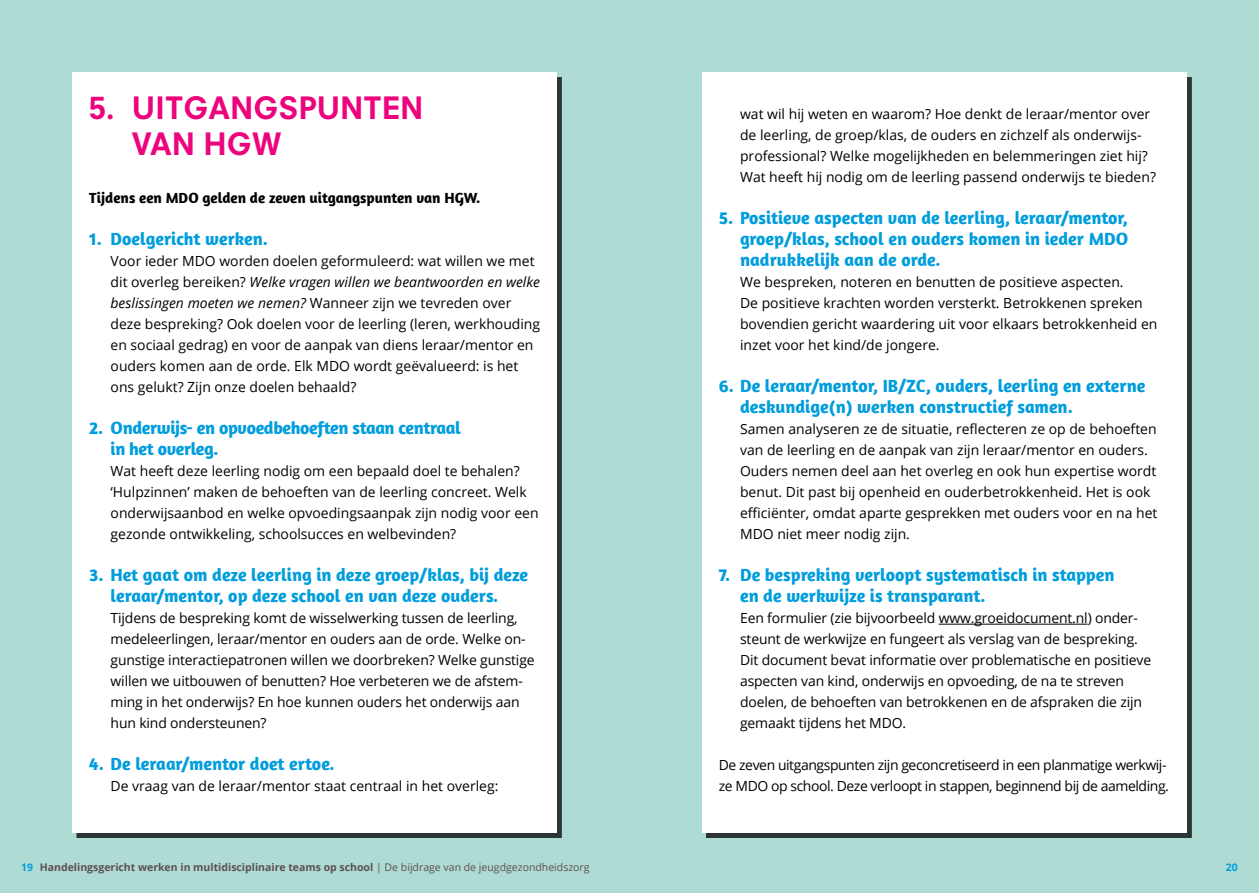
<style>
.page{position:relative;width:1259px;height:893px;background:#aedbd3}
.page>*{position:absolute;margin:0;border:0;box-sizing:border-box;transform-origin:0 0}
.t1{font:800 30px/36px "Neuzeit S";color:#ed037c}
.t2{font:700 18px/21px "Amaranth";color:#009ddc}
.t3{font:700 18px/21px "Amaranth";letter-spacing:-.02em;color:#009ddc}
.t4{font:700 15px "Amaranth";color:#000}
.t5{font:13.95px/21px "Open Sans";color:#000}
.t6{font:13.95px/21px "Open Sans";letter-spacing:-.03em;color:#000}
.t7{font:700 10.5px "Open Sans";color:#5e4f51}
.t8{font:700 10.5px "Open Sans";color:#009ddc}
.s1{font-style:italic}
.s2{color:#009ddc}
.s3{font-weight:400}
</style>
<div class="page">
<div style="left:702px;top:72px;width:484px;height:761px;background:#fff"></div>
<hr style="left:938px;top:624px;width:149px;height:1px;background:#000">
<div style="left:72px;top:72px;width:485px;height:761px;background:#fff"></div>
<h1 class="t1" style="left:132px;top:90px;width:293px;text-indent:33px">TGANGSPUNTEN<br>VAN HGW</h1>
<p class="t4" style="left:89px;top:188px;width:392px">Tijdens een MDO gelden de zeven uitgangspunten van HGW.</p>
<p class="t2" style="left:89px;top:228px;width:180px">1. Doelgericht werken.</p>
<p class="t5" style="left:111px;top:250px;width:431px">Voor ieder MDO worden doelen geformuleerd: wat willen we met dit overleg bereiken? <span class="s1">Welke vragen willen we beantwoorden en welke beslissingen moeten we nemen?</span> Wanneer zijn we tevreden over deze bespreking? Ook doelen voor de leerling (leren, werkhouding en sociaal gedrag) en voor de aanpak van diens leraar/mentor en ouders komen aan de orde. Elk MDO wordt geëvalueerd: is het ons gelukt? Zijn onze doelen behaald?</p>
<p class="t3" style="left:111px;top:417px;width:352px;text-indent:-21px">2. Onderwijs- en opvoedbehoeften staan centraal in het overleg.</p>
<p class="t5" style="left:111px;top:460px;width:429px">Wat heeft deze leerling nodig om een bepaald doel te behalen? ‘Hulpzinnen’ maken de behoeften van de leerling concreet. Welk onderwijsaanbod en welke opvoedingsaanpak zijn nodig voor een gezonde ontwikkeling, schoolsucces en welbevinden?</p>
<p class="t2" style="left:89px;top:564px;width:440px;text-align:center">3. Het gaat om deze leerling in deze groep/klas, bij deze leraar/mentor, op deze school en van deze ouders.</p>
<p class="t5" style="left:111px;top:607px;width:425px">Tijdens de bespreking komt de wisselwerking tussen de leerling, medeleerlingen, leraar/mentor en ouders aan de orde. Welke on&shy;gunstige interactiepatronen willen we doorbreken? Welke gunstige willen we uitbouwen of benutten? Hoe verbeteren we de afstem&shy;ming in het onderwijs? En hoe kunnen ouders het onderwijs aan hun kind ondersteunen?</p>
<p class="t2" style="left:89px;top:753px;width:247px">4. De leraar/mentor doet ertoe.</p>
<p class="t5" style="left:111px;top:775px;width:389px">De vraag van de leraar/mentor staat centraal in het overleg:</p>
<h1 class="t1" style="left:89px;top:90px;width:39px">5. UI</h1>
<p class="t5" style="left:740px;top:103px;width:417px">wat wil hij weten en waarom? Hoe denkt de leraar/mentor over de leerling, de groep/klas, de ouders en zichzelf als onderwijs&shy;professional? Welke mogelijkheden en belemmeringen ziet hij?<br>Wat heeft hij nodig om de leerling passend onderwijs te bieden?</p>
<p class="t2" style="left:740px;top:207px;width:390px;text-align:justify;text-indent:-21px">5. Positieve aspecten van de leerling, leraar/mentor, groep/klas, school en ouders komen in ieder MDO nadrukkelijk aan de orde.</p>
<p class="t5" style="left:740px;top:271px;width:419px">We bespreken, noteren en benutten de positieve aspecten.<br>De positieve krachten worden versterkt. Betrokkenen spreken bovendien gericht waardering uit voor elkaars betrokkenheid en inzet voor het kind/de jongere.</p>
<p class="t2" style="left:740px;top:375px;width:407px;text-indent:-21px">6. De leraar/mentor, IB/ZC, ouders, leerling en externe deskundige(n) werken constructief samen.</p>
<p class="t5" style="left:740px;top:418px;width:419px">Samen analyseren ze de situatie, reflecteren ze op de behoeften van de leerling en de aanpak van zijn leraar/mentor en ouders.<br>Ouders nemen deel aan het overleg en ook hun expertise wordt benut. Dit past bij openheid en ouderbetrokkenheid. Het is ook efficiënter, omdat aparte gesprekken met ouders voor en na het MDO niet meer nodig zijn.</p>
<p class="t2" style="left:740px;top:564px;width:376px;text-indent:-21px">7. De bespreking verloopt systematisch in stappen en de werkwijze is transparant.</p>
<p class="t5" style="left:740px;top:607px;width:412px">Een formulier (zie bijvoorbeeld www.groeidocument.nl) onder&shy;steunt de werkwijze en fungeert als verslag van de bespreking.<br>Dit document bevat informatie over problematische en positieve aspecten van kind, onderwijs en opvoeding, de na te streven doelen, de behoeften van betrokkenen en de afspraken die zijn gemaakt tijdens het MDO.</p>
<p class="t6" style="left:719px;top:754px;width:452px">De zeven uitgangspunten zijn geconcretiseerd in een planmatige werkwij&shy;ze MDO op school. Deze verloopt in stappen, beginnend bij de aamelding.</p>
<p class="t7" style="left:21px;top:859px;width:570px"><span class="s2">19</span> Handelingsgericht werken in multidisciplinaire teams op school <span class="s3">| De bijdrage van de jeugdgezondheidszorg</span></p>
<p class="t8" style="left:1225px;top:859px;width:13px">20</p>
</div>
